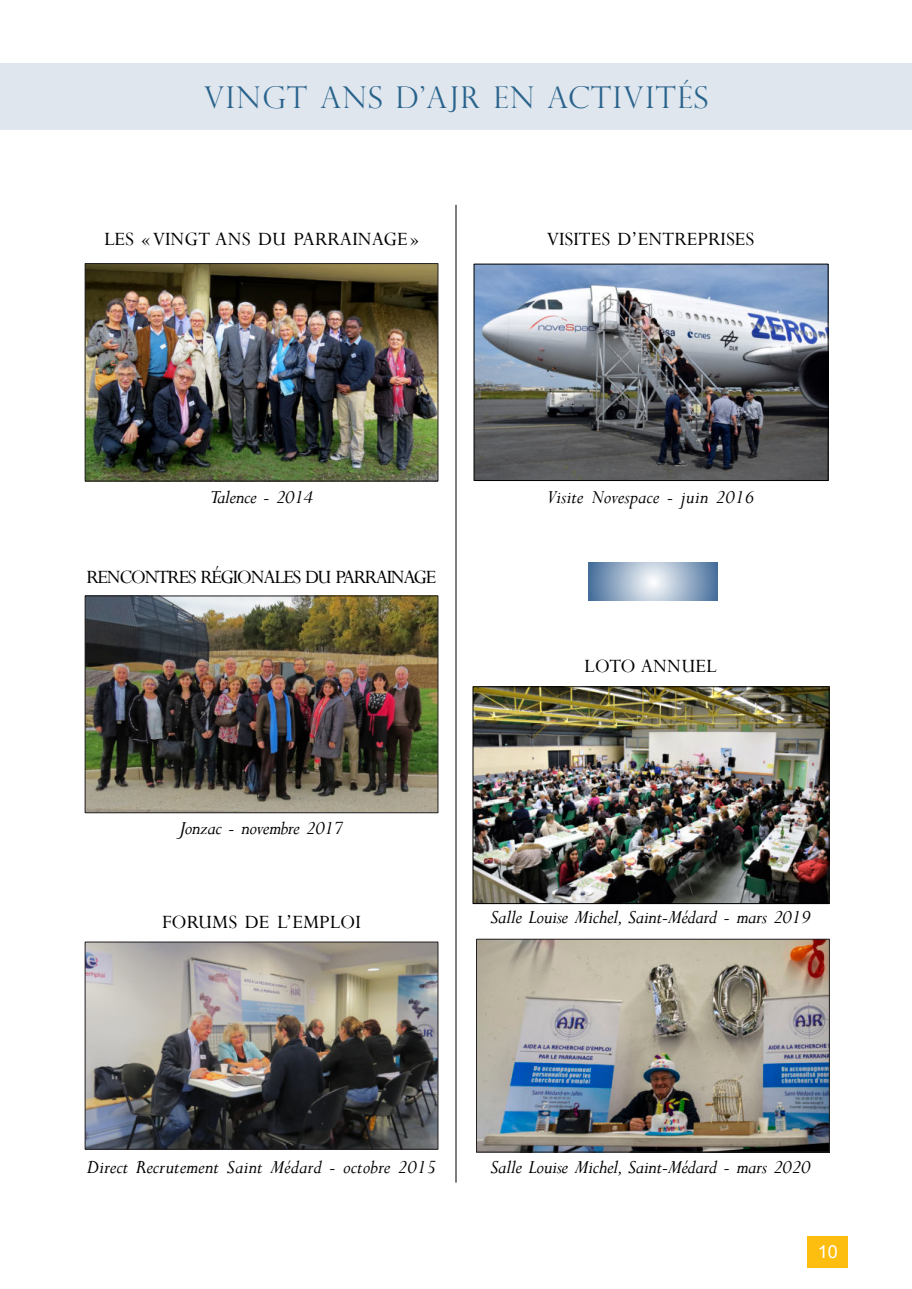
<style>
.page{position:relative;width:912px;height:1289px;background:#fff}
.page>*{position:absolute;margin:0;border:0;box-sizing:border-box;transform-origin:0 0}
.t1{font:300 30px "Perpetua Titling";letter-spacing:.05em;color:#29638d}
.t2{font:italic 21px "Perpetua";letter-spacing:-.02em;color:#000}
.t3{font:21px "Perpetua";color:#000}
.t4{font:italic 21px "Perpetua";color:#000}
.t5{font:21px "Perpetua";letter-spacing:-.07em;color:#000}
.t6{font:18px "Arial";color:#fff}
</style>
<div class="page">
<div style="left:807px;top:1235px;width:40px;height:32px;background:#febe0f"></div>
<div style="left:0;top:64px;width:911px;height:66px;background:#dfe6ed"></div>
<hr style="left:455px;top:205px;width:1px;height:977px;background:#000">
<svg style="left:588px;top:562px;width:129px;height:38px;background:#9bb1c9"></svg>
<img style="left:478px;top:940px;width:349px;height:210px">
<div style="left:476px;top:938px;width:353px;height:214px;border:1px solid #231f20"></div>
<img style="left:474px;top:688px;width:353px;height:214px">
<div style="left:472px;top:686px;width:357px;height:218px;border:1px solid #000"></div>
<img style="left:475px;top:266px;width:351px;height:213px">
<div style="left:473px;top:264px;width:355px;height:217px;border:1px solid #000"></div>
<img style="left:87px;top:597px;width:349px;height:214px">
<div style="left:85px;top:595px;width:353px;height:218px;border:1px solid #231f20"></div>
<img style="left:87px;top:265px;width:349px;height:214px">
<div style="left:85px;top:263px;width:353px;height:218px;border:1px solid #231f20"></div>
<img style="left:87px;top:943px;width:349px;height:204px">
<div style="left:85px;top:941px;width:353px;height:208px;border:1px solid #231f20"></div>
<h1 class="t1" style="left:204px;top:79px;width:506px">VINGT ANS D’AJR EN ACTIVITÉS</h1>
<p class="t3" style="left:104px;top:226px;width:316px">LES «VINGT ANS DU PARRAINAGE »</p>
<p class="t3" style="left:546px;top:226px;width:209px">VISITES D’ENTREPRISES</p>
<p class="t2" style="left:210px;top:484px;width:105px">Talence - 2014</p>
<p class="t5" style="left:87px;top:563px;width:351px">RENCONTRES RÉGIONALES DU PARRAINAGE</p>
<p class="t4" style="left:546px;top:484px;width:209px">Visite Novespace - juin 2016</p>
<p class="t3" style="left:584px;top:653px;width:134px">LOTO ANNUEL</p>
<p class="t2" style="left:179px;top:814px;width:165px">Jonzac - novembre 2017</p>
<p class="t3" style="left:162px;top:909px;width:200px">FORUMS DE L’EMPLOI</p>
<p class="t2" style="left:490px;top:903px;width:322px">Salle Louise Michel, Saint-Médard - mars 2019</p>
<p class="t4" style="left:87px;top:1153px;width:351px">Direct Recrutement Saint Médard - octobre 2015</p>
<p class="t2" style="left:490px;top:1154px;width:322px">Salle Louise Michel, Saint-Médard - mars 2020</p>
<p class="t6" style="left:817px;top:1239px;width:22px">10</p>
</div>
